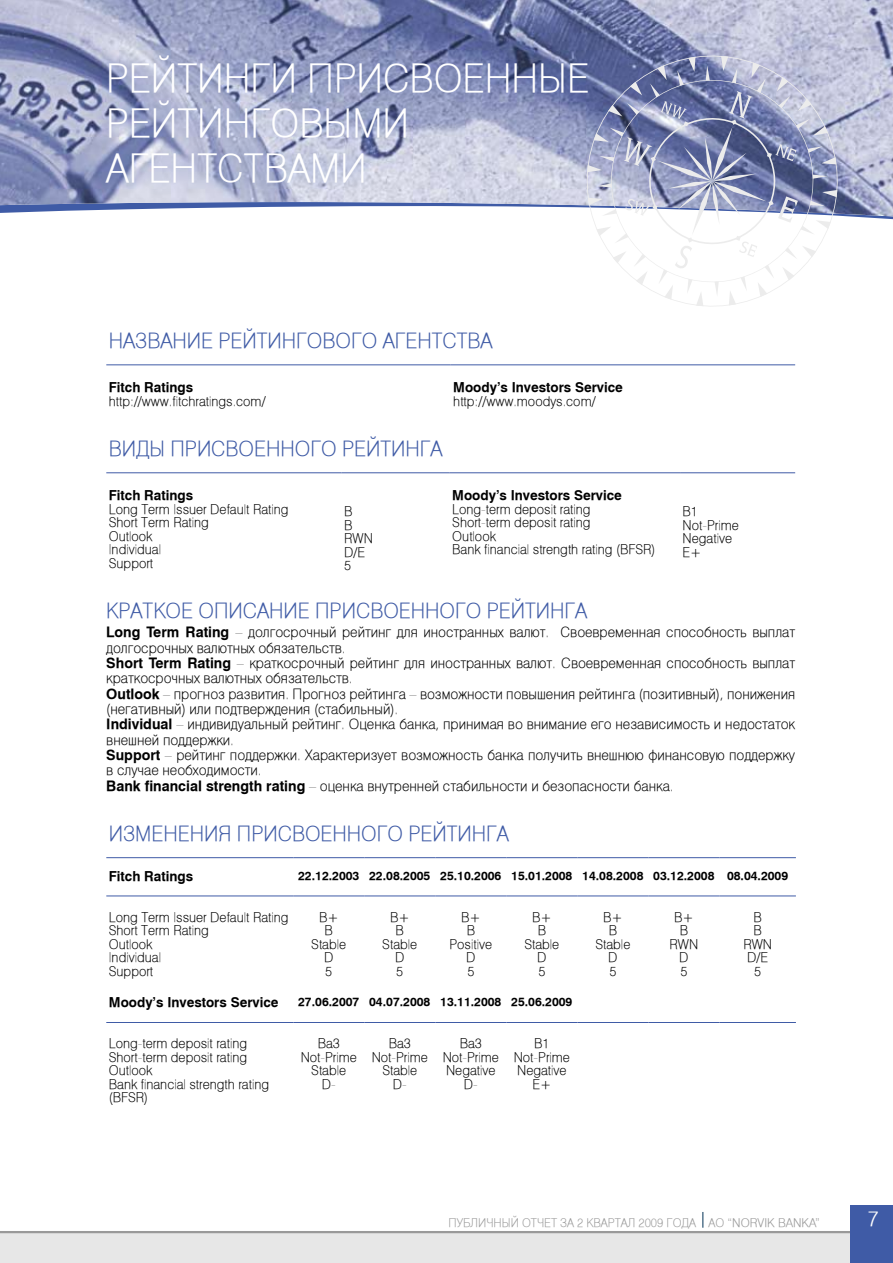
<style>
.page{position:relative;width:893px;height:1263px;background:#fff}
.page>*{position:absolute;margin:0;border:0;box-sizing:border-box;transform-origin:0 0}
.t1{font:39px/45px "Swiss 721 cyril TL Light";color:#fff}
.t2{font:21px "Swiss 721 cyril TL Light";color:#3f5ba6}
.t3{font:300 21px "Swiss 721 TL";color:#fff}
.t4{font:14.25px/15.3px "Swiss 721 cyril TL Light";color:#000}
.t5{font:13.5px/13.5px "Swiss 721 cyril TL Light";color:#000;text-align:center}
.t6{font:700 13.5px "Swiss 721 TL";color:#000}
.t7{font:700 12px "Swiss 721 TL";color:#000}
.t8{font:12px "Swiss 721 cyril TL Light";color:#999}
.s1{font-family:"Swiss 721 TL";font-weight:700}
.s2{font-family:"Swiss 721 TL";font-weight:300}
</style>
<div class="page">
<div style="left:850px;top:1205px;width:43px;height:58px;background:#3f5ba6"></div>
<svg style="left:0;top:1212px;width:850px;height:51px"></svg>
<img style="left:0;top:0;width:893px;height:216px">
<svg style="left:593px;top:56px;width:244px;height:250px"></svg>
<div style="left:91px;top:40px;width:577px;height:180px;background:#3f5ba6;opacity:.5"></div>
<hr style="left:106px;top:364px;width:345px;height:1px;background:#3f5ba6">
<hr style="left:451px;top:364px;width:344px;height:1px;background:#3f5ba6">
<hr style="left:106px;top:472px;width:236px;height:1px;background:#3f5ba6">
<hr style="left:342px;top:472px;width:108px;height:1px;background:#3f5ba6">
<hr style="left:450px;top:472px;width:230px;height:1px;background:#3f5ba6">
<hr style="left:680px;top:472px;width:115px;height:1px;background:#3f5ba6">
<hr style="left:106px;top:857px;width:187px;height:1px;background:#3f5ba6">
<hr style="left:293px;top:857px;width:71px;height:1px;background:#3f5ba6">
<hr style="left:364px;top:857px;width:71px;height:1px;background:#3f5ba6">
<hr style="left:435px;top:857px;width:71px;height:1px;background:#3f5ba6">
<hr style="left:506px;top:857px;width:71px;height:1px;background:#3f5ba6">
<hr style="left:577px;top:857px;width:71px;height:1px;background:#3f5ba6">
<hr style="left:648px;top:857px;width:71px;height:1px;background:#3f5ba6">
<hr style="left:719px;top:857px;width:77px;height:1px;background:#3f5ba6">
<hr style="left:106px;top:895px;width:187px;height:1px;background:#3f5ba6">
<hr style="left:293px;top:895px;width:71px;height:1px;background:#3f5ba6">
<hr style="left:364px;top:895px;width:71px;height:1px;background:#3f5ba6">
<hr style="left:435px;top:895px;width:71px;height:1px;background:#3f5ba6">
<hr style="left:506px;top:895px;width:71px;height:1px;background:#3f5ba6">
<hr style="left:577px;top:895px;width:71px;height:1px;background:#3f5ba6">
<hr style="left:648px;top:895px;width:71px;height:1px;background:#3f5ba6">
<hr style="left:719px;top:895px;width:77px;height:1px;background:#3f5ba6">
<hr style="left:106px;top:1022px;width:187px;height:1px;background:#3f5ba6">
<hr style="left:293px;top:1022px;width:71px;height:1px;background:#3f5ba6">
<hr style="left:364px;top:1022px;width:71px;height:1px;background:#3f5ba6">
<hr style="left:435px;top:1022px;width:71px;height:1px;background:#3f5ba6">
<hr style="left:506px;top:1022px;width:71px;height:1px;background:#3f5ba6">
<hr style="left:577px;top:1022px;width:71px;height:1px;background:#3f5ba6">
<hr style="left:648px;top:1022px;width:71px;height:1px;background:#3f5ba6">
<hr style="left:719px;top:1022px;width:77px;height:1px;background:#3f5ba6">
<h1 class="t1" style="left:106px;top:55px;width:47px">Рейтинги</h1>
<h1 class="t1" style="left:307px;top:55px;width:25px">при</h1>
<h1 class="t1" style="left:383px;top:55px;width:53px">своенные</h1>
<h1 class="t1" style="left:106px;top:100px;width:26px">рейтинговыми агент</h1>
<h1 class="t1" style="left:217px;top:145px;width:52px">ствами</h1>
<h2 class="t2" style="left:109px;top:328px;width:29px">Название</h2>
<h2 class="t2" style="left:218px;top:328px;width:14px">рейтингового</h2>
<h2 class="t2" style="left:383px;top:328px;width:13px">агент</h2>
<h2 class="t2" style="left:442px;top:328px;width:28px">ства</h2>
<p class="t6" style="left:109px;top:379px;width:86px">Fitch Ratings</p>
<p class="t5" style="left:109px;top:394px;width:158px">http://www.fitchratings.com/</p>
<p class="t6" style="left:453px;top:379px;width:171px">Moody’s Investors Service</p>
<p class="t5" style="left:453px;top:394px;width:144px">http://www.moodys.com/</p>
<h2 class="t2" style="left:109px;top:436px;width:28px">Виды</h2>
<h2 class="t2" style="left:171px;top:436px;width:14px">при</h2>
<h2 class="t2" style="left:211px;top:436px;width:29px">своенного</h2>
<h2 class="t2" style="left:342px;top:436px;width:14px">рейтинга</h2>
<p class="t6" style="left:109px;top:487px;width:86px">Fitch Ratings</p>
<p class="t5" style="left:109px;top:502px;width:181px;text-align:left">Long Term Issuer Default Rating<br>Short Term Rating<br>Outlook<br>Individual<br>Support</p>
<p class="t5" style="left:344px;top:505px;width:30px;text-align:left">B<br>B<br>RWN<br>D/E<br>5</p>
<p class="t6" style="left:452px;top:487px;width:171px">Moody’s Investors Service</p>
<p class="t5" style="left:452px;top:502px;width:205px;text-align:left">Long-term deposit rating<br>Short-term deposit rating<br>Outlook<br>Bank financial strength rating (BFSR)</p>
<p class="t5" style="left:683px;top:505px;width:58px;text-align:left">B1<br>Not-Prime<br>Negative<br>E+</p>
<h2 class="t2" style="left:106px;top:598px;width:26px">Краткое</h2>
<h2 class="t2" style="left:198px;top:598px;width:15px">опи</h2>
<h2 class="t2" style="left:243px;top:598px;width:29px">сание</h2>
<h2 class="t2" style="left:315px;top:598px;width:14px">при</h2>
<h2 class="t2" style="left:356px;top:598px;width:29px">своенного</h2>
<h2 class="t2" style="left:487px;top:598px;width:14px">рейтинга</h2>
<p class="t4" style="left:106px;top:625px;width:690px"><span class="s1">Long Term Rating</span> – долгосрочный рейтинг для иностранных валют. Своевременная способность выплат долгосрочных валютных обязательств.<br><span class="s1">Short Term Rating</span> – краткосрочный рейтинг для иностранных валют. Своевременная способность выплат краткосрочных валютных обязательств.<br><span class="s1">Outlook</span> – прогноз развития. Прогноз рейтинга – возможности повышения рейтинга (позитивный), понижения (негативный) или подтверждения (стабильный).<br><span class="s1">Individual</span> – индивидуальный рейтинг. Оценка банка, принимая во внимание его независимость и недостаток внешней поддержки.<br><span class="s1">Support</span> – рейтинг поддержки. Характеризует возможность банка получить внешнюю финансовую поддержку в случае необходимости.<br><span class="s1">Bank financial strength rating</span> – оценка внутренней стабильности и безопасности банка.</p>
<h2 class="t2" style="left:109px;top:820px;width:29px">Изменени</h2>
<h2 class="t2" style="left:218px;top:820px;width:32px">я при</h2>
<h2 class="t2" style="left:278px;top:820px;width:29px">своенного</h2>
<h2 class="t2" style="left:409px;top:820px;width:14px">рейтинга</h2>
<p class="t6" style="left:109px;top:868px;width:86px">Fitch Ratings</p>
<p class="t7" style="left:298px;top:868px;width:492px">22.12.2003 22.08.2005 25.10.2006 15.01.2008 14.08.2008 03.12.2008 08.04.2009</p>
<p class="t5" style="left:109px;top:910px;width:181px;text-align:left">Long Term Issuer Default Rating<br>Short Term Rating<br>Outlook<br>Individual<br>Support</p>
<p class="t5" style="left:311px;top:910px;width:37px">B+<br>B<br>Stable<br>D<br>5</p>
<p class="t5" style="left:382px;top:910px;width:37px">B+<br>B<br>Stable<br>D<br>5</p>
<p class="t5" style="left:449px;top:910px;width:44px">B+<br>B<br>Positive<br>D<br>5</p>
<p class="t5" style="left:524px;top:910px;width:37px">B+<br>B<br>Stable<br>D<br>5</p>
<p class="t5" style="left:595px;top:910px;width:37px">B+<br>B<br>Stable<br>D<br>5</p>
<p class="t5" style="left:669px;top:910px;width:30px">B+<br>B<br>RWN<br>D<br>5</p>
<p class="t5" style="left:743px;top:910px;width:30px">B<br>B<br>RWN<br>D/E<br>5</p>
<p class="t6" style="left:109px;top:994px;width:171px">Moody’s Investors Service</p>
<p class="t7" style="left:298px;top:994px;width:276px">27.06.2007 04.07.2008 13.11.2008 25.06.2009</p>
<p class="t5" style="left:109px;top:1037px;width:162px;text-align:left">Long-term deposit rating<br>Short-term deposit rating<br>Outlook<br>Bank financial strength rating (BFSR)</p>
<p class="t5" style="left:301px;top:1037px;width:58px">Ba3<br>Not-Prime<br>Stable<br>D-</p>
<p class="t5" style="left:372px;top:1037px;width:58px">Ba3<br>Not-Prime<br>Stable<br>D-</p>
<p class="t5" style="left:443px;top:1037px;width:58px">Ba3<br>Not-Prime<br>Negative<br>D-</p>
<p class="t5" style="left:514px;top:1037px;width:58px">B1<br>Not-Prime<br>Negative<br>E+</p>
<p class="t8" style="left:449px;top:1215px;width:373px">ПУБЛИЧНЫЙ ОТЧЕТ ЗА 2 КВАРТАЛ 2009 ГОДА ао <span class="s2">“NORVIK BANKA”</span></p>
<h2 class="t3" style="left:867px;top:1206px;width:13px">7</h2>
</div>
